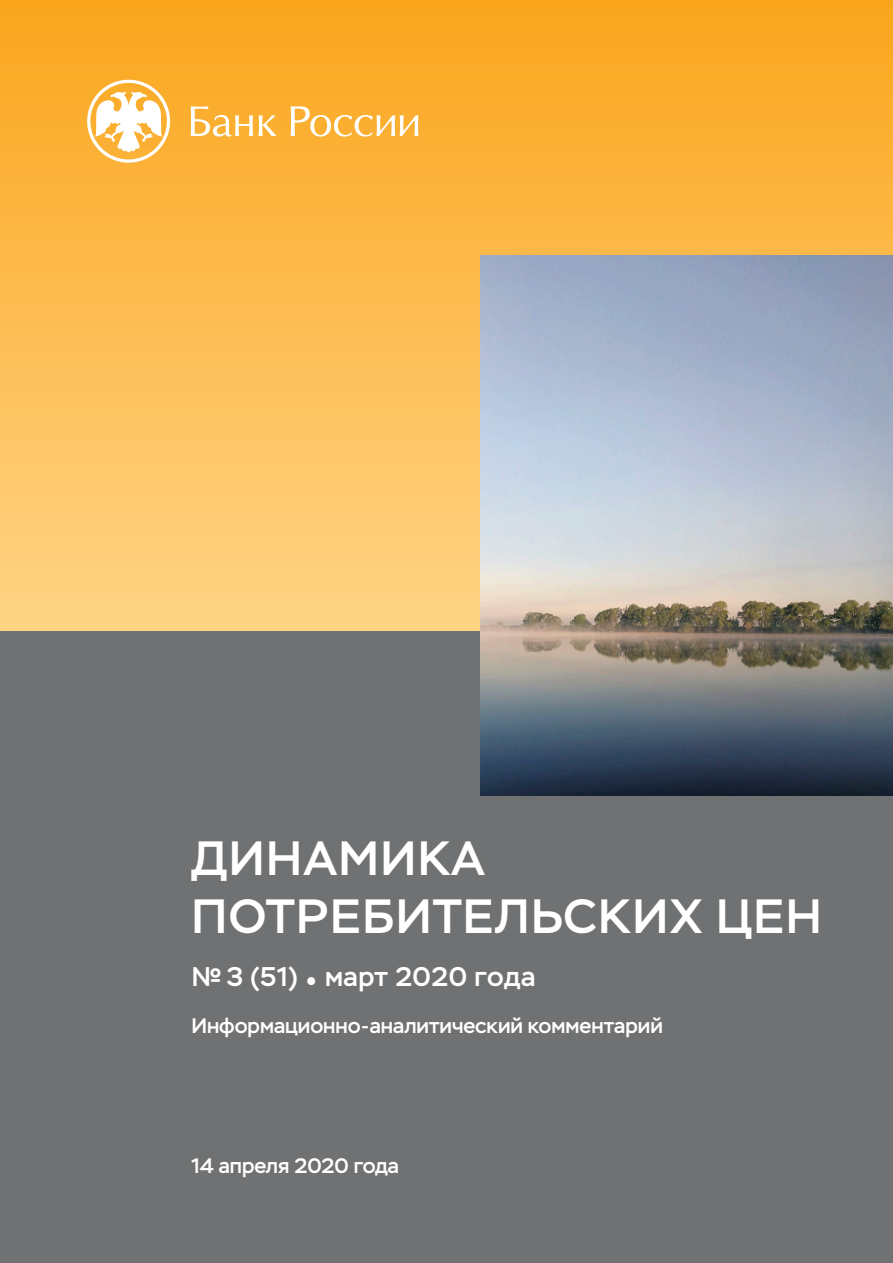
<style>
.page{position:relative;width:893px;height:1263px;background:#fff}
.page>*{position:absolute;margin:0;border:0;box-sizing:border-box;transform-origin:0 0}
.текст{font:500 48px/57.6px "Stem";letter-spacing:.03em;color:#fff}
.t1{font:500 27px "Stem";letter-spacing:.02em;color:#fff}
.текст-2{font:500 21px "Stem";color:#fff}
</style>
<div class="page">
<div style="left:0;top:0;width:893px;height:631px;background:linear-gradient(to bottom,#faa61d,#ffd487)"></div>
<div style="left:0;top:631px;width:893px;height:632px;background:#6f7172"></div>
<svg style="left:87px;top:80px;width:83px;height:83px"></svg>
<svg style="left:191px;top:106px;width:62px;height:31px"></svg>
<svg style="left:259px;top:115px;width:18px;height:21px"></svg>
<svg style="left:291px;top:106px;width:127px;height:31px"></svg>
<img style="left:480px;top:255px;width:413px;height:540px">
<p class="текст" style="left:192px;top:830px;width:632px">ДИНАМИКА<br>ПОТРЕБИТЕЛЬСКИХ ЦЕН</p>
<p class="t1" style="left:191px;top:960px;width:346px">№3 (51) • март 2020 года</p>
<p class="текст-2" style="left:191px;top:1012px;width:473px">Информационно-аналитический комментарий</p>
<p class="текст-2" style="left:191px;top:1153px;width:209px">14 апреля 2020 года</p>
</div>
